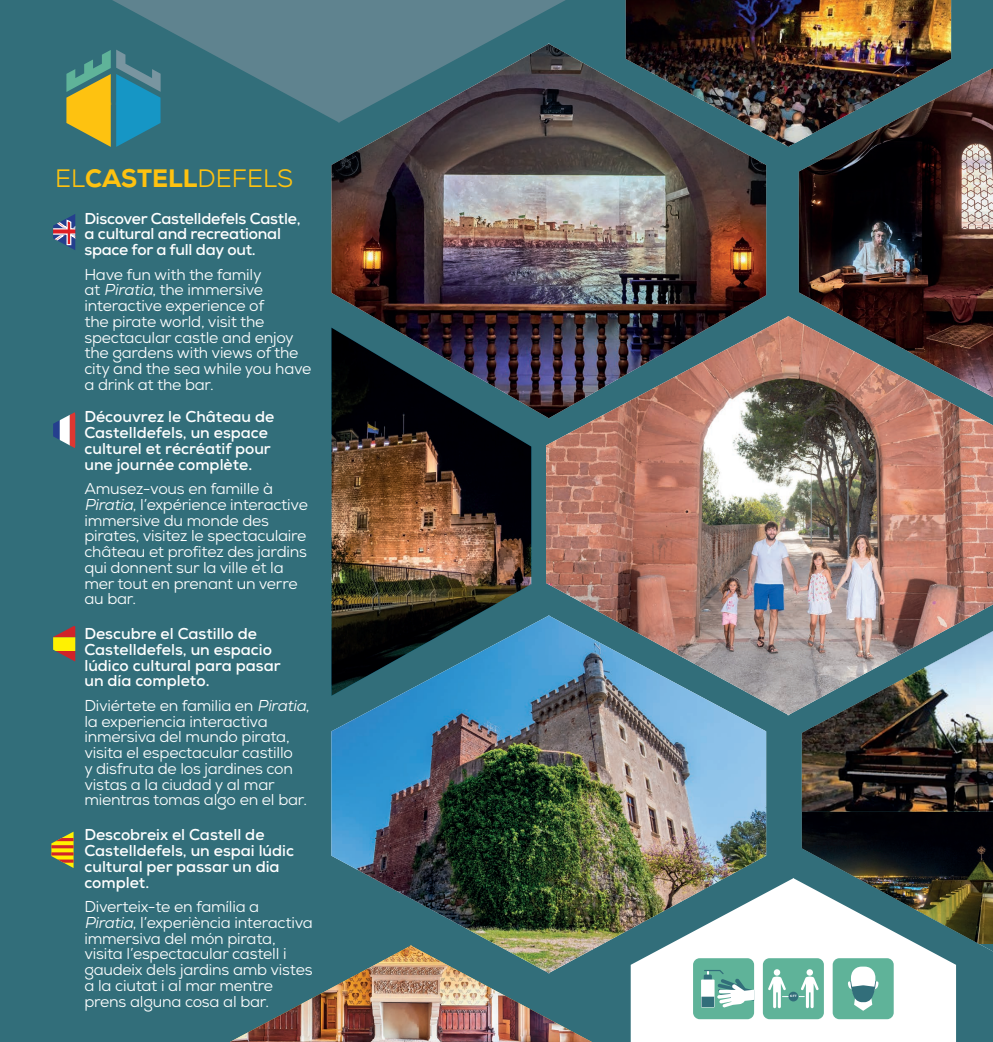
<style>
.page{position:relative;width:993px;height:1042px;background:#fff}
.page>*{position:absolute;margin:0;border:0;box-sizing:border-box;transform-origin:0 0}
.t1{font:25.2px "Nexa";color:#fec210}
.t2{font:15.75px/15.8px "Nexa";letter-spacing:-.015em;color:#fff}
.t3{font:700 15.75px/15.8px "Nexa";color:#fff}
.t4{font:700 3.15px "Montserrat";color:#fff}
.s1{font-weight:800}
.s2{font-style:italic}
</style>
<div class="page">
<div style="left:0;top:0;width:992px;height:1042px;background:#326e7a"></div>
<svg style="left:66px;top:50px;width:94px;height:97px"></svg>
<img style="left:546px;top:316px;width:446px;height:399px">
<img style="left:331px;top:53px;width:434px;height:365px">
<img style="left:798px;top:68px;width:194px;height:329px">
<img style="left:625px;top:0;width:325px;height:147px">
<div style="left:630px;top:878px;width:325px;height:164px;background:#fff"></div>
<svg style="left:112px;top:0;width:453px;height:123px;fill:#5f838f"></svg>
<img style="left:230px;top:973px;width:361px;height:69px">
<img style="left:331px;top:615px;width:434px;height:358px">
<svg style="left:801px;top:811px;width:191px;height:140px"></svg>
<img style="left:801px;top:631px;width:191px;height:180px">
<svg style="left:53px;top:214px;width:22px;height:36px"></svg>
<svg style="left:53px;top:412px;width:22px;height:36px"></svg>
<svg style="left:53px;top:626px;width:22px;height:35px"></svg>
<svg style="left:51px;top:831px;width:23px;height:37px"></svg>
<hr style="left:51px;top:838px;width:23px;height:3px;background:#d1232a">
<hr style="left:51px;top:845px;width:23px;height:3px;background:#d1232a">
<hr style="left:51px;top:852px;width:23px;height:3px;background:#d1232a">
<hr style="left:51px;top:859px;width:23px;height:3px;background:#d1232a">
<div style="left:692px;top:958px;width:61px;height:61px;background:#5fb399;border-radius:7px"></div>
<div style="left:762px;top:958px;width:61px;height:61px;background:#5fb399;border-radius:7px"></div>
<div style="left:832px;top:958px;width:61px;height:61px;background:#5fb399;border-radius:7px"></div>
<svg style="left:768px;top:969px;width:50px;height:39px"></svg>
<div style="left:788px;top:991px;width:10px;height:10px;background:#326e7a;border-radius:50%"></div>
<svg style="left:848px;top:966px;width:30px;height:45px"></svg>
<svg style="left:701px;top:970px;width:52px;height:37px"></svg>
<img style="left:331px;top:327px;width:200px;height:369px">
<h1 class="t1" style="left:55px;top:163px;width:239px">EL<span class="s1">CASTELL</span>DEFELS</h1>
<p class="t3" style="left:84px;top:210px;width:218px">Discover Castelldefels Castle, a cultural and recreational space for a full day out.</p>
<p class="t2" style="left:84px;top:266px;width:228px">Have fun with the family<br>at <span class="s2">Piratia</span>, the immersive interactive experience of<br>the pirate world, visit the spectacular castle and enjoy the gardens with views of the city and the sea while you have a drink at the bar.</p>
<p class="t3" style="left:84px;top:409px;width:191px">Découvrez le Château de<br>Castelldefels, un espace culturel et récréatif pour une journée complète.</p>
<p class="t2" style="left:84px;top:481px;width:225px">Amusez-vous en famille à<br><span class="s2">Piratia</span>, l’expérience interactive immersive du monde des pirates, visitez le spectaculaire château et profitez des jardins qui donnent sur la ville et la mer tout en prenant un verre au bar.</p>
<p class="t3" style="left:84px;top:626px;width:198px">Descubre el Castillo de<br>Castelldefels, un espacio lúdico cultural para pasar un día completo.</p>
<p class="t2" style="left:84px;top:697px;width:226px">Diviértete en familia en <span class="s2">Piratia</span>, la experiencia interactiva inmersiva del mundo pirata, visita el espectacular castillo<br>y disfruta de los jardines con vistas a la ciudad y al mar mientras tomas algo en el bar.</p>
<p class="t3" style="left:84px;top:827px;width:211px">Descobreix el Castell de<br>Castelldefels, un espai lúdic cultural per passar un dia complet.</p>
<p class="t2" style="left:84px;top:899px;width:230px">Diverteix-te en família a<br><span class="s2">Piratia</span>, l’experiència interactiva immersiva del món pirata, visita l’espectacular castell i gaudeix dels jardins amb vistes a la ciutat i al mar mentre prens alguna cosa al bar.</p>
<p class="t4" style="left:789px;top:994px;width:8px">6 FT</p>
</div>
